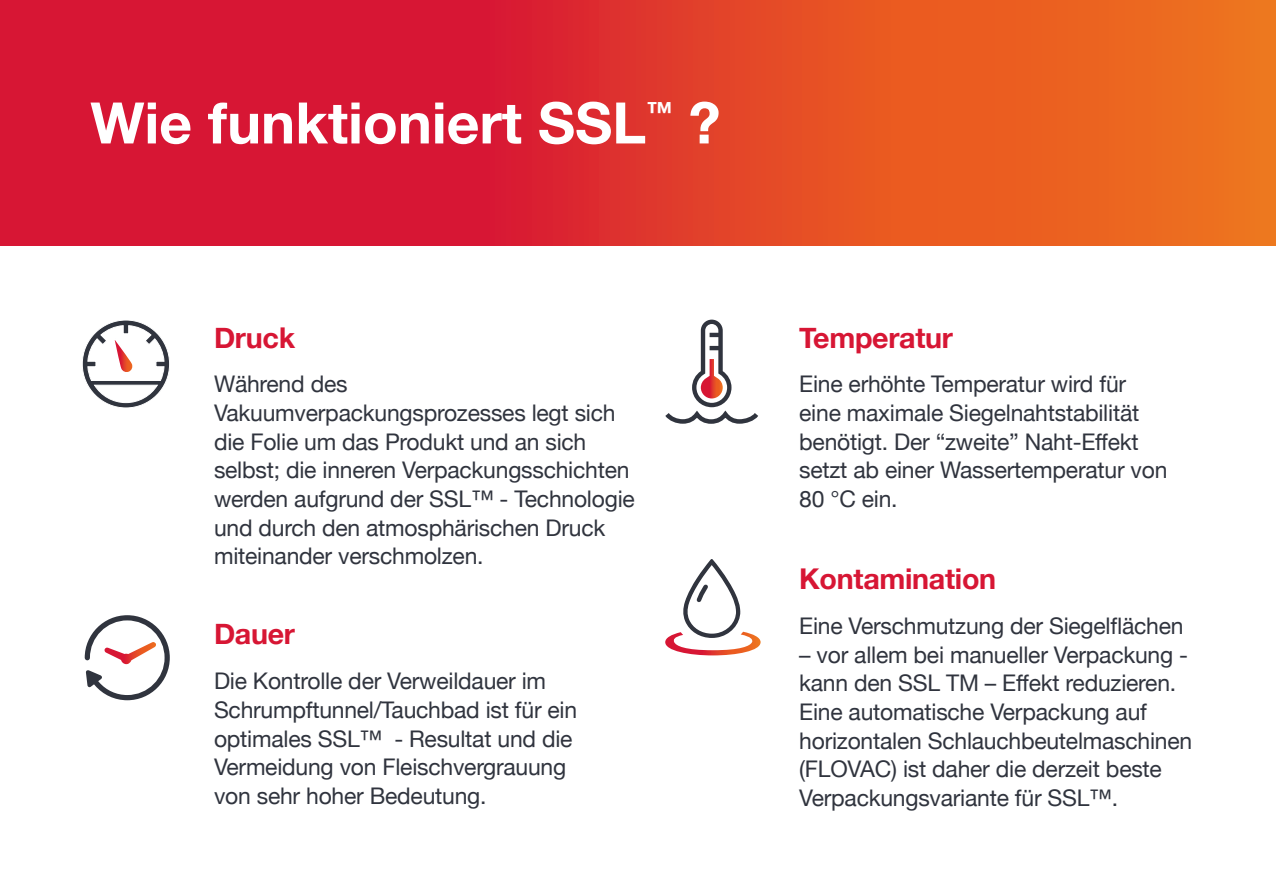
<style>
.page{position:relative;width:1276px;height:893px;background:#fff}
.page>*{position:absolute;margin:0;border:0;box-sizing:border-box;transform-origin:0 0}
.t1{font:700 57.3px "Helvetica Neue";color:#fff}
.t2{font:700 28.5px "Helvetica Neue";letter-spacing:-.01em;color:#d71634}
.t3{font:22.8px/28.5px "Helvetica Neue";letter-spacing:-.01em;color:#30343e}
</style>
<div class="page">
<svg style="left:84px;top:615px;width:86px;height:86px"></svg>
<svg style="left:82px;top:320px;width:88px;height:88px"></svg>
<svg style="left:0;top:0;width:1276px;height:246px;background:#e0392b"></svg>
<svg style="left:665px;top:320px;width:96px;height:335px"></svg>
<p class="t1" style="left:90px;top:78px;width:631px">Wie funktioniert SSL<sup>™</sup> ?</p>
<p class="t2" style="left:214px;top:315px;width:83px">Druck</p>
<p class="t3" style="left:214px;top:371px;width:422px">Während des Vakuumverpackungsprozesses legt sich die Folie um das Produkt und an sich selbst; die inneren Verpackungsschichten werden aufgrund der SSL™ - Technologie und durch den atmosphärischen Druck miteinander verschmolzen.</p>
<p class="t2" style="left:214px;top:612px;width:83px">Dauer</p>
<p class="t3" style="left:214px;top:668px;width:365px">Die Kontrolle der Verweildauer im Schrumpftunnel/Tauchbad ist für ein optimales SSL™ - Resultat und die Vermeidung von Fleischvergrauung von sehr hoher Bedeutung.</p>
<p class="t2" style="left:799px;top:315px;width:155px">Temperatur</p>
<p class="t3" style="left:799px;top:371px;width:370px">Eine erhöhte Temperatur wird für eine maximale Siegelnahtstabilität benötigt. Der “zweite” Naht-Effekt setzt ab einer Wassertemperatur von<br>80 °C ein.</p>
<p class="t2" style="left:799px;top:557px;width:198px">Kontamination</p>
<p class="t3" style="left:799px;top:613px;width:386px">Eine Verschmutzung der Siegelflächen</p>
<p class="t3" style="left:799px;top:642px;width:394px">– vor allem bei manueller Verpackung - kann den SSL TM – Effekt reduzieren.<br>Eine automatische Verpackung auf horizontalen Schlauchbeutelmaschinen (FLOVAC) ist daher die derzeit beste Verpackungsvariante für SSL™.</p>
</div>
